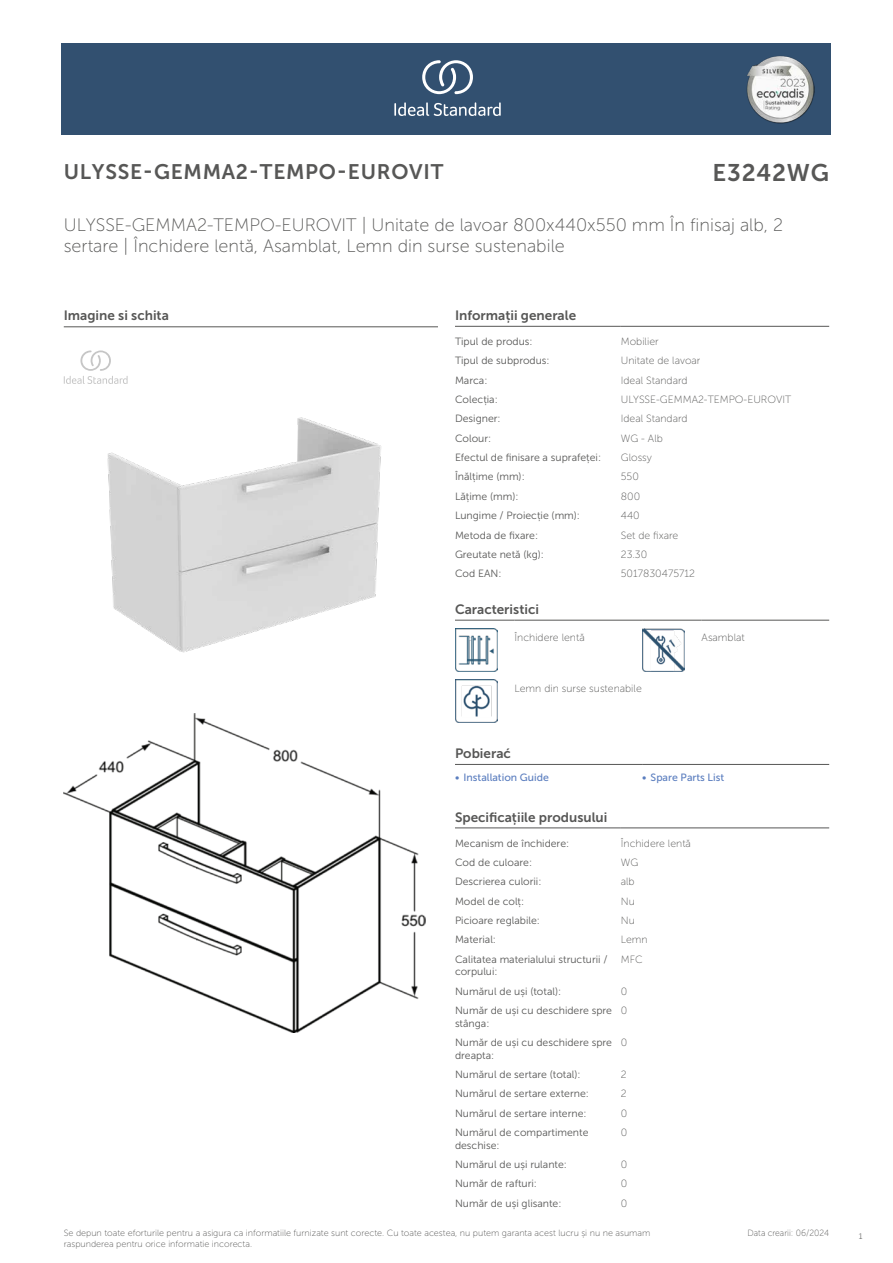
<style>
.page{position:relative;width:893px;height:1263px;background:#fff}
.page>*{position:absolute;margin:0;border:0;box-sizing:border-box;transform-origin:0 0}
.t1{font:24px "Museo Sans 700";letter-spacing:.035em;color:#575756}
.t2{font:21px "Museo Sans 700";letter-spacing:.035em;color:#575756}
.t3{font:18px/21.6px "Museo Sans 100";color:#575756}
.t4{font:13.5px "Museo Sans 700";color:#575756}
.t5{font:10.5px/12.6px "Museo Sans 300";color:#575756}
.t6{font:10.5px "Museo Sans 100";color:#575756}
.t7{font:10.5px "Museo Sans 500";color:#5b7ebf}
.t8{font:9px/10.8px "Museo Sans 100";color:#575756}
.t9{font:9px "Museo Sans 100";color:#575756;scale:.95 1}
.t10{font:300 9px "Calibri";color:#575756;scale:.95 1}
</style>
<div class="page">
<div style="left:62px;top:43px;width:769px;height:91px;background:#325070"></div>
<hr style="left:455px;top:326px;width:166px;height:1px;background:#575756">
<hr style="left:621px;top:326px;width:208px;height:1px;background:#575756">
<hr style="left:455px;top:620px;width:59px;height:1px;background:#575756">
<hr style="left:514px;top:620px;width:128px;height:1px;background:#575756">
<hr style="left:642px;top:620px;width:60px;height:1px;background:#575756">
<hr style="left:702px;top:620px;width:127px;height:1px;background:#575756">
<img style="left:455px;top:629px;width:42px;height:42px">
<img style="left:642px;top:629px;width:42px;height:42px">
<img style="left:455px;top:680px;width:42px;height:42px">
<hr style="left:455px;top:764px;width:187px;height:1px;background:#575756">
<hr style="left:642px;top:764px;width:187px;height:1px;background:#575756">
<hr style="left:455px;top:828px;width:166px;height:1px;background:#575756">
<hr style="left:621px;top:828px;width:208px;height:1px;background:#575756">
<img style="left:64px;top:714px;width:361px;height:318px">
<hr style="left:64px;top:327px;width:374px;height:1px;background:#575756">
<svg style="left:64px;top:350px;width:64px;height:34px"></svg>
<img style="left:107px;top:417px;width:274px;height:236px">
<svg style="left:394px;top:102px;width:107px;height:14px"></svg>
<svg style="left:422px;top:60px;width:51px;height:34px"></svg>
<img style="left:746px;top:56px;width:68px;height:67px">
<h2 class="t2" style="left:64px;top:160px;width:381px">ULYSSE-GEMMA2-TEMPO-EUROVIT</h2>
<h1 class="t1" style="left:712px;top:160px;width:118px">E3242WG</h1>
<h3 class="t3" style="left:64px;top:214px;width:721px">ULYSSE-GEMMA2-TEMPO-EUROVIT | Unitate de lavoar 800x440x550 mm În finisaj alb, 2 sertare | Închidere lentă, Asamblat, Lemn din surse sustenabile</h3>
<p class="t4" style="left:64px;top:308px;width:107px">Imagine si schita</p>
<p class="t4" style="left:455px;top:308px;width:123px">Informații generale</p>
<p class="t5" style="left:455px;top:335px;width:79px">Tipul de produs:</p>
<p class="t6" style="left:621px;top:336px;width:39px">Mobilier</p>
<p class="t5" style="left:455px;top:354px;width:96px">Tipul de subprodus:</p>
<p class="t6" style="left:621px;top:355px;width:81px">Unitate de lavoar</p>
<p class="t5" style="left:455px;top:374px;width:34px">Marca:</p>
<p class="t6" style="left:621px;top:374px;width:68px">Ideal Standard</p>
<p class="t5" style="left:455px;top:393px;width:44px">Colecția:</p>
<p class="t6" style="left:621px;top:394px;width:172px">ULYSSE-GEMMA2-TEMPO-EUROVIT</p>
<p class="t5" style="left:455px;top:413px;width:47px">Designer:</p>
<p class="t6" style="left:621px;top:413px;width:68px">Ideal Standard</p>
<p class="t5" style="left:455px;top:432px;width:38px">Colour:</p>
<p class="t6" style="left:621px;top:433px;width:43px">WG - Alb</p>
<p class="t5" style="left:455px;top:451px;width:148px">Efectul de finisare a suprafeței:</p>
<p class="t6" style="left:621px;top:452px;width:33px">Glossy</p>
<p class="t5" style="left:455px;top:471px;width:71px">Înălțime (mm):</p>
<p class="t6" style="left:621px;top:471px;width:20px">550</p>
<p class="t5" style="left:455px;top:490px;width:65px">Lățime (mm):</p>
<p class="t6" style="left:621px;top:491px;width:21px">800</p>
<p class="t5" style="left:455px;top:509px;width:127px">Lungime / Proiecție (mm):</p>
<p class="t6" style="left:621px;top:510px;width:20px">440</p>
<p class="t5" style="left:455px;top:529px;width:85px">Metoda de fixare:</p>
<p class="t6" style="left:621px;top:529px;width:59px">Set de fixare</p>
<p class="t5" style="left:455px;top:548px;width:91px">Greutate netă (kg):</p>
<p class="t6" style="left:621px;top:549px;width:28px">23.30</p>
<p class="t5" style="left:455px;top:567px;width:48px">Cod EAN:</p>
<p class="t6" style="left:621px;top:568px;width:76px">5017830475712</p>
<p class="t4" style="left:455px;top:602px;width:85px">Caracteristici</p>
<p class="t6" style="left:514px;top:632px;width:72px">Închidere lentă</p>
<p class="t6" style="left:702px;top:632px;width:45px">Asamblat</p>
<p class="t6" style="left:514px;top:683px;width:129px">Lemn din surse sustenabile</p>
<p class="t4" style="left:455px;top:746px;width:57px">Pobierać</p>
<p class="t7" style="left:455px;top:772px;width:95px">• Installation Guide</p>
<p class="t7" style="left:642px;top:772px;width:84px">• Spare Parts List</p>
<p class="t4" style="left:455px;top:809px;width:154px">Specificațiile produsului</p>
<p class="t5" style="left:455px;top:837px;width:116px">Mecanism de închidere:</p>
<p class="t6" style="left:621px;top:837px;width:72px">Închidere lentă</p>
<p class="t5" style="left:455px;top:856px;width:79px">Cod de culoare:</p>
<p class="t6" style="left:621px;top:857px;width:19px">WG</p>
<p class="t5" style="left:455px;top:875px;width:88px">Descrierea culorii:</p>
<p class="t6" style="left:621px;top:876px;width:15px">alb</p>
<p class="t5" style="left:455px;top:895px;width:71px">Model de colț:</p>
<p class="t6" style="left:621px;top:895px;width:15px">Nu</p>
<p class="t5" style="left:455px;top:914px;width:86px">Picioare reglabile:</p>
<p class="t6" style="left:621px;top:915px;width:15px">Nu</p>
<p class="t5" style="left:455px;top:933px;width:43px">Material:</p>
<p class="t6" style="left:621px;top:934px;width:28px">Lemn</p>
<p class="t5" style="left:455px;top:953px;width:154px">Calitatea materialului structurii / corpului:</p>
<p class="t6" style="left:621px;top:953px;width:23px">MFC</p>
<p class="t5" style="left:455px;top:985px;width:108px">Numărul de uși (total):</p>
<p class="t6" style="left:621px;top:985px;width:8px">0</p>
<p class="t5" style="left:455px;top:1004px;width:159px">Număr de uși cu deschidere spre stânga:</p>
<p class="t6" style="left:621px;top:1005px;width:8px">0</p>
<p class="t5" style="left:455px;top:1036px;width:159px">Număr de uși cu deschidere spre dreapta:</p>
<p class="t6" style="left:621px;top:1037px;width:8px">0</p>
<p class="t5" style="left:455px;top:1068px;width:127px">Numărul de sertare (total):</p>
<p class="t6" style="left:621px;top:1069px;width:7px">2</p>
<p class="t5" style="left:455px;top:1087px;width:135px">Numărul de sertare externe:</p>
<p class="t6" style="left:621px;top:1088px;width:7px">2</p>
<p class="t5" style="left:455px;top:1107px;width:133px">Numărul de sertare interne:</p>
<p class="t6" style="left:621px;top:1107px;width:8px">0</p>
<p class="t5" style="left:455px;top:1126px;width:135px">Numărul de compartimente deschise:</p>
<p class="t6" style="left:621px;top:1127px;width:8px">0</p>
<p class="t5" style="left:455px;top:1158px;width:113px">Numărul de uși rulante:</p>
<p class="t6" style="left:621px;top:1159px;width:8px">0</p>
<p class="t5" style="left:455px;top:1177px;width:84px">Număr de rafturi:</p>
<p class="t6" style="left:621px;top:1178px;width:8px">0</p>
<p class="t5" style="left:455px;top:1197px;width:108px">Număr de uși glisante:</p>
<p class="t6" style="left:621px;top:1197px;width:8px">0</p>
<p class="t8" style="left:64px;top:1227px;width:588px">Se depun toate eforturile pentru a asigura ca informatiile furnizate sunt corecte. Cu toate acestea, nu putem garanta acest lucru și nu ne asumam raspunderea pentru orice informatie incorecta.</p>
<p class="t9" style="left:748px;top:1228px;width:87px">Data crearii: 06/2024</p>
<p class="t10" style="left:858px;top:1230px;width:6px">1</p>
</div>
